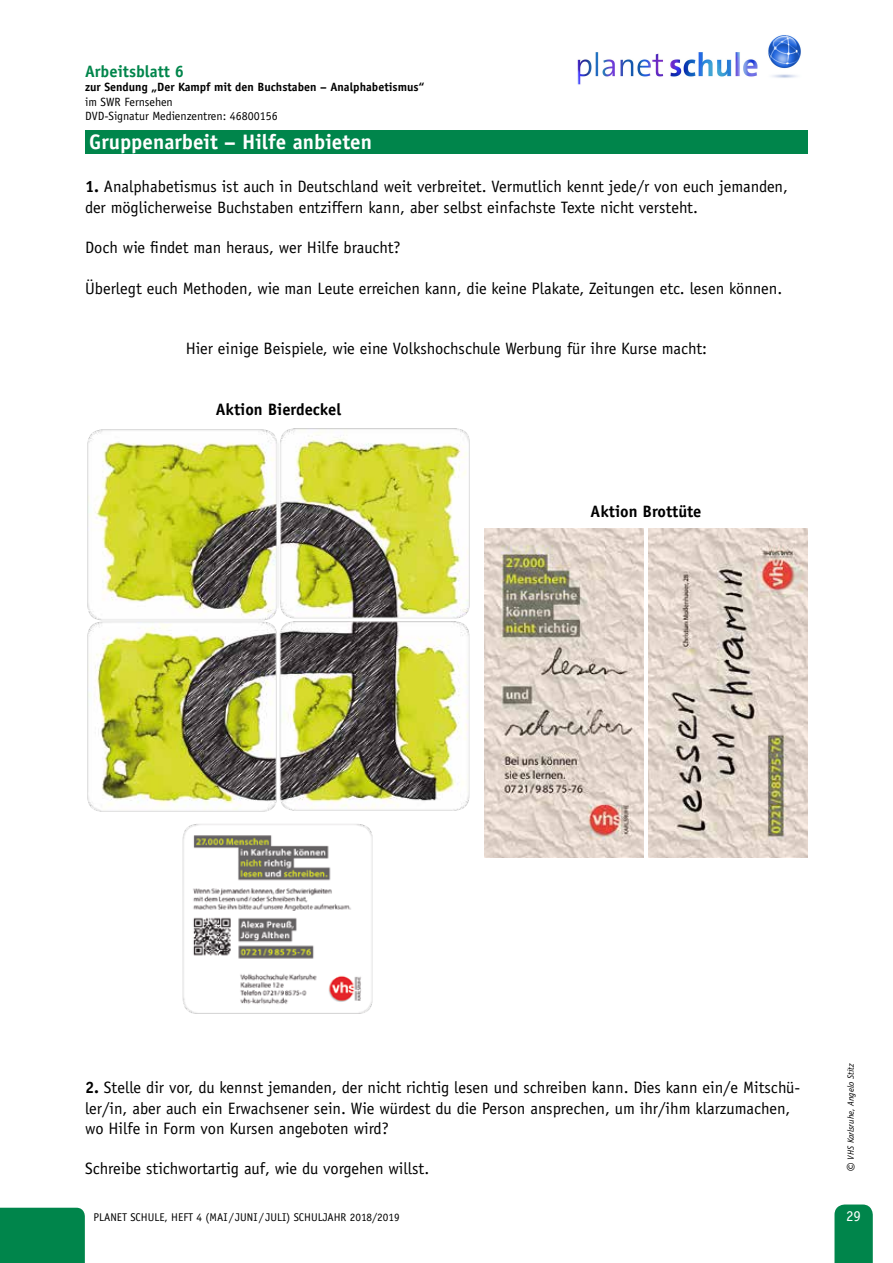
<style>
.page{position:relative;width:893px;height:1263px;background:#fff}
.page>*{position:absolute;margin:0;border:0;box-sizing:border-box;transform-origin:0 0}
.t1{font:700 21px "Officina Sans Std";color:#fff}
.t2{font:16.5px/20.2px "Officina Sans Std";color:#000}
.t3{font:700 16.5px "Officina Sans Std";color:#000}
.t4{font:700 16.5px "Officina Sans Std";color:#00854b}
.t5{font:15px "Officina Sans Std";color:#fff}
.t6{font:700 12px "Officina Sans Std";color:#000}
.t7{font:12px/14.4px "Officina Sans Std";color:#000}
.t8{font:11.25px "Officina Sans Std";color:#000}
.t9{font:italic 9px "Officina Sans Std";color:#000}
.s1{font-weight:700}
.s2{font-size:16.5px}
</style>
<div class="page">
<svg style="left:834px;top:1204px;width:39px;height:59px;background:#0b8a53"></svg>
<div style="left:0;top:1208px;width:85px;height:55px;background:#00854b"></div>
<div style="left:85px;top:130px;width:723px;height:23px;background:#00854b"></div>
<img style="left:87px;top:428px;width:383px;height:384px">
<img style="left:182px;top:824px;width:191px;height:190px">
<img style="left:649px;top:528px;width:159px;height:329px">
<img style="left:484px;top:528px;width:159px;height:329px">
<img style="left:577px;top:35px;width:224px;height:50px">
<p class="t4" style="left:85px;top:61px;width:100px">Arbeitsblatt 6</p>
<p class="t6" style="left:85px;top:80px;width:341px">zur Sendung „Der Kampf mit den Buchstaben – Analphabetismus“</p>
<p class="t7" style="left:85px;top:94px;width:194px">im SWR Fernsehen<br>DVD-Signatur Medienzentren: 46800156</p>
<p class="t1" style="left:89px;top:129px;width:284px">Gruppenarbeit – Hilfe anbieten</p>
<p class="t2" style="left:85px;top:177px;width:704px"><span class="s1">1.</span> Analphabetismus ist auch in Deutschland weit verbreitet. Vermutlich kennt jede/r von euch jemanden, der möglicherweise Buchstaben entziffern kann, aber selbst einfachste Texte nicht versteht.</p>
<p class="t2" style="left:85px;top:238px;width:317px">Doch wie findet man heraus, wer Hilfe braucht?</p>
<p class="t2" style="left:85px;top:278px;width:699px">Überlegt euch Methoden, wie man Leute erreichen kann, die keine Plakate, Zeitungen etc. lesen können.</p>
<p class="t2" style="left:186px;top:339px;width:523px">Hier einige Beispiele, wie eine Volkshochschule Werbung für ihre Kurse macht:</p>
<p class="t3" style="left:216px;top:399px;width:127px">Aktion Bierdeckel</p>
<p class="t3" style="left:591px;top:501px;width:112px">Aktion Brottüte</p>
<p class="t2" style="left:85px;top:1078px;width:717px"><span class="s1">2.</span> Stelle dir vor, du kennst jemanden, der nicht richtig lesen und schreiben kann. Dies kann ein/e Mitschü&shy;ler/in, aber auch ein Erwachsener sein. Wie würdest du die Person ansprechen, um ihr/ihm klarzumachen, wo Hilfe in Form von Kursen angeboten wird?</p>
<p class="t2" style="left:85px;top:1159px;width:346px">Schreibe stichwortartig auf, wie du vorgehen willst.</p>
<p class="t8" style="left:94px;top:1211px;width:308px">PLANET SCHULE, HEFT 4 (MAI / JUNI / JULI) SCHULJAHR 2018/2019</p>
<p class="t9" style="left:846px;top:1172px;width:110px;rotate:-90deg"><span class="s2">©</span> VHS Karlsruhe, Angelo Stitz</p>
<p class="t5" style="left:846px;top:1207px;width:16px">29</p>
</div>
